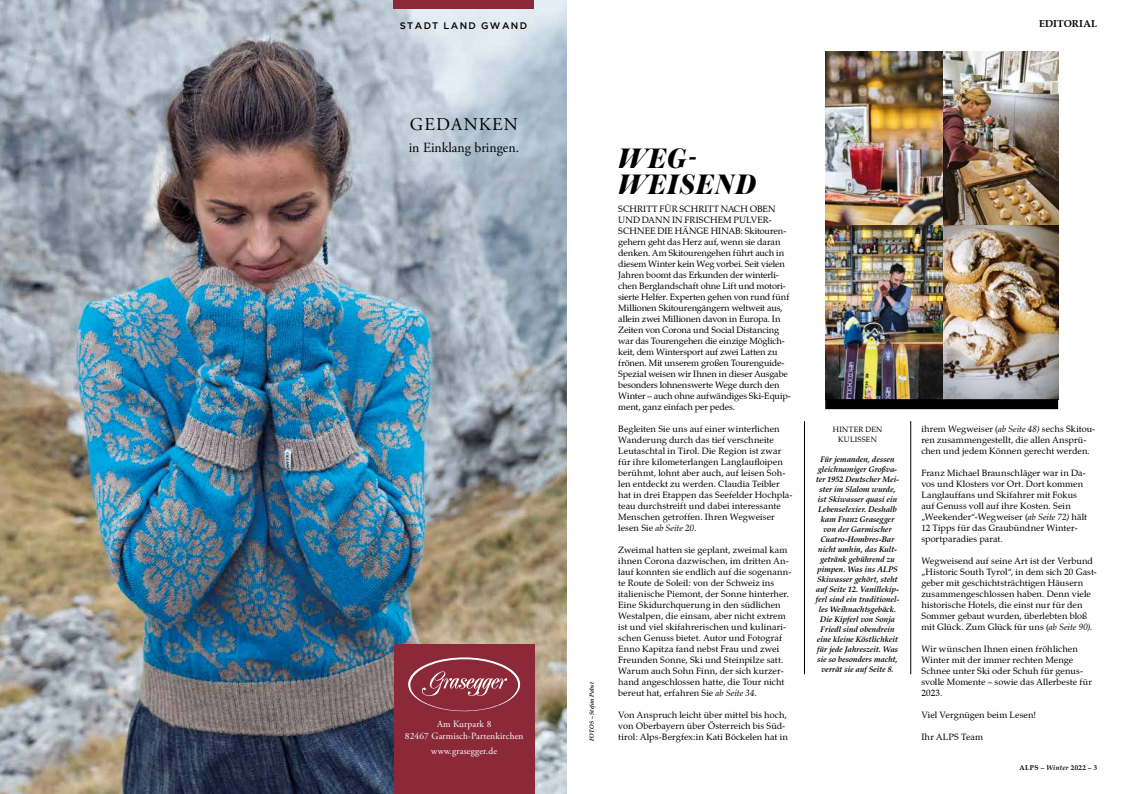
<style>
.page{position:relative;width:1134px;height:794px;background:#fff}
.page>*{position:absolute;margin:0;border:0;box-sizing:border-box;transform-origin:0 0}
.t1{font:italic 800 29.6px/25.4px "Austin";letter-spacing:.03em;color:#000}
.t2{font:18px "Adobe Garamond Pro";letter-spacing:.065em;color:#000}
.t3{font:14px "Adobe Garamond Pro";color:#000}
.t4{font:700 10px "Zapf Calligraphic 801 BT";letter-spacing:.005em;color:#000}
.t5{font:9.5px/11.4px "Adobe Garamond Pro";letter-spacing:.015em;color:#fff;text-align:center}
.t6{font:500 9.5px "Gotham";letter-spacing:.15em;color:#000}
.t7{font:9px/11px "Zapf Calligraphic 801 BT";letter-spacing:.005em;color:#000}
.t8{font:9px "Zapf Calligraphic 801 BT";letter-spacing:.025em;color:#000}
.t9{font:italic 700 8px/10px "Zapf Calligraphic 801 BT";letter-spacing:.005em;color:#000;text-align:center}
.t10{font:7.5px/10px "Zapf Calligraphic 801 BT";letter-spacing:.035em;color:#000;text-align:center}
.t11{font:700 7px "Zapf Calligraphic 801 BT";letter-spacing:.055em;color:#000}
.t12{font:italic 700 6px "Zapf Calligraphic 801 BT";letter-spacing:.015em;color:#000}
.s1{font-style:italic}
</style>
<div class="page">
<hr style="left:804px;top:421px;width:1px;height:253px;background:#000">
<hr style="left:910px;top:421px;width:1px;height:253px;background:#000">
<img style="left:825px;top:51px;width:233px;height:348px">
<div style="left:825px;top:399px;width:233px;height:10px;background:#000"></div>
<img style="left:0;top:0;width:567px;height:794px">
<div style="left:394px;top:644px;width:140px;height:150px;background:#8b2939"></div>
<div style="left:393px;top:0;width:141px;height:9px;background:#8b2939"></div>
<svg style="left:408px;top:657px;width:112px;height:54px"></svg>
<p class="t6" style="left:400px;top:20px;width:129px">STADT LAND GWAND</p>
<h2 class="t2" style="left:410px;top:113px;width:110px">GEDANKEN</h2>
<h3 class="t3" style="left:409px;top:139px;width:112px">in Einklang bringen.</h3>
<p class="t5" style="left:405px;top:719px;width:120px">Am Kurpark 8<br>82467 Garmisch-Partenkirchen</p>
<p class="t5" style="left:431px;top:745px;width:67px">www.grasegger.de</p>
<p class="t4" style="left:1039px;top:18px;width:60px">EDITORIAL</p>
<p class="t12" style="left:588px;top:741px;width:61px;rotate:-90deg">FOTOS – Stefan Pabst</p>
<h1 class="t1" style="left:618px;top:144px;width:140px">WEG-<br>WEISEND</h1>
<p class="t7" style="left:618px;top:203px;width:174px">SCHRITT FÜR SCHRITT NACH OBEN UND DANN IN FRISCHEM PULVER-SCHNEE DIE HÄNGE HINAB: Skitouren&shy;gehern geht das Herz auf, wenn sie daran denken. Am Skitourengehen führt auch in diesem Winter kein Weg vorbei. Seit vielen Jahren boomt das Erkunden der winterli&shy;chen Berglandschaft ohne Lift und motori&shy;sierte Helfer. Experten gehen von rund fünf Millionen Skitourengängern weltweit aus, allein zwei Millionen davon in Europa. In Zeiten von Corona und Social Distancing war das Tourengehen die einzige Möglich&shy;keit, dem Wintersport auf zwei Latten zu frönen. Mit unserem großen Tourenguide-Spezial weisen wir Ihnen in dieser Ausgabe besonders lohnenswerte Wege durch den Winter – auch ohne aufwändiges Ski-Equip&shy;ment, ganz einfach per pedes.</p>
<p class="t7" style="left:618px;top:423px;width:176px">Begleiten Sie uns auf einer winterlichen Wanderung durch das tief verschneite Leutaschtal in Tirol. Die Region ist zwar für ihre kilometerlangen Langlaufloipen berühmt, lohnt aber auch, auf leisen Soh&shy;len entdeckt zu werden. Claudia Teibler hat in drei Etappen das Seefelder Hochpla&shy;teau durchstreift und dabei interessante Menschen getroffen. Ihren Wegweiser lesen Sie <span class="s1">ab Seite 20</span>.</p>
<p class="t7" style="left:618px;top:544px;width:175px">Zweimal hatten sie geplant, zweimal kam ihnen Corona dazwischen, im dritten An&shy;lauf konnten sie endlich auf die sogenann&shy;te Route de Soleil: von der Schweiz ins italienische Piemont, der Sonne hinterher.<br>Eine Skidurchquerung in den südlichen Westalpen, die einsam, aber nicht extrem ist und viel skifahrerischen und kulinari&shy;schen Genuss bietet. Autor und Fotograf Enno Kapitza fand nebst Frau und zwei Freunden Sonne, Ski und Steinpilze satt.<br>Warum auch Sohn Finn, der sich kurzer&shy;hand angeschlossen hatte, die Tour nicht bereut hat, erfahren Sie <span class="s1">ab Seite 34</span>.</p>
<p class="t7" style="left:618px;top:709px;width:171px">Von Anspruch leicht über mittel bis hoch, von Oberbayern über Österreich bis Süd&shy;tirol: Alps-Bergfex:in Kati Böckelen hat in</p>
<p class="t10" style="left:833px;top:424px;width:51px">HINTER DEN<br>KULISSEN</p>
<p class="t9" style="left:816px;top:454px;width:85px">Für jemanden, dessen gleichnamiger Großva&shy;ter 1952 Deutscher Mei&shy;ster im Slalom wurde, ist Skiwasser quasi ein<br>Lebenselexier. Deshalb kam Franz Grasegger von der Garmischer<br>Cuatro-Hombres-Bar nicht umhin, das Kult&shy;getränk gebührend zu pimpen. Was ins ALPS<br>Skiwasser gehört, steht auf Seite 12. Vanillekip&shy;ferl sind ein traditionel&shy;les Weihnachtsgebäck.<br>Die Kipferl von Sonja<br>Friedl sind obendrein eine kleine Köstlichkeit für jede Jahreszeit. Was sie so besonders macht, verrät sie auf Seite 8.</p>
<p class="t7" style="left:921px;top:423px;width:175px">ihrem Wegweiser (<span class="s1">ab Seite 48)</span> sechs Skitou&shy;ren zusammengestellt, die allen Ansprü&shy;chen und jedem Können gerecht werden.</p>
<p class="t7" style="left:921px;top:467px;width:167px">Franz Michael Braunschläger war in Da&shy;vos und Klosters vor Ort. Dort kommen Langlauffans und Skifahrer mit Fokus auf Genuss voll auf ihre Kosten. Sein „Weekender“-Wegweiser (<span class="s1">ab Seite 72)</span> hält 12 Tipps für das Graubündner Winter&shy;sportparadies parat.</p>
<p class="t7" style="left:921px;top:555px;width:177px">Wegweisend auf seine Art ist der Verbund „Historic South Tyrol“, in dem sich 20 Gast&shy;geber mit geschichtsträchtigen Häusern zusammengeschlossen haben. Denn viele historische Hotels, die einst nur für den Sommer gebaut wurden, überlebten bloß mit Glück. Zum Glück für uns (<span class="s1">ab Seite 90).</span></p>
<p class="t7" style="left:921px;top:643px;width:172px">Wir wünschen Ihnen einen fröhlichen<br>Winter mit der immer rechten Menge<br>Schnee unter Ski oder Schuh für genus&shy;svolle Momente – sowie das Allerbeste für<br>2023.</p>
<p class="t7" style="left:921px;top:709px;width:116px">Viel Vergnügen beim Lesen!</p>
<p class="t8" style="left:921px;top:731px;width:63px">Ihr ALPS Team</p>
<p class="t11" style="left:1019px;top:763px;width:79px">ALPS – <span class="s1">Winter</span> 2022 – 3</p>
</div>
